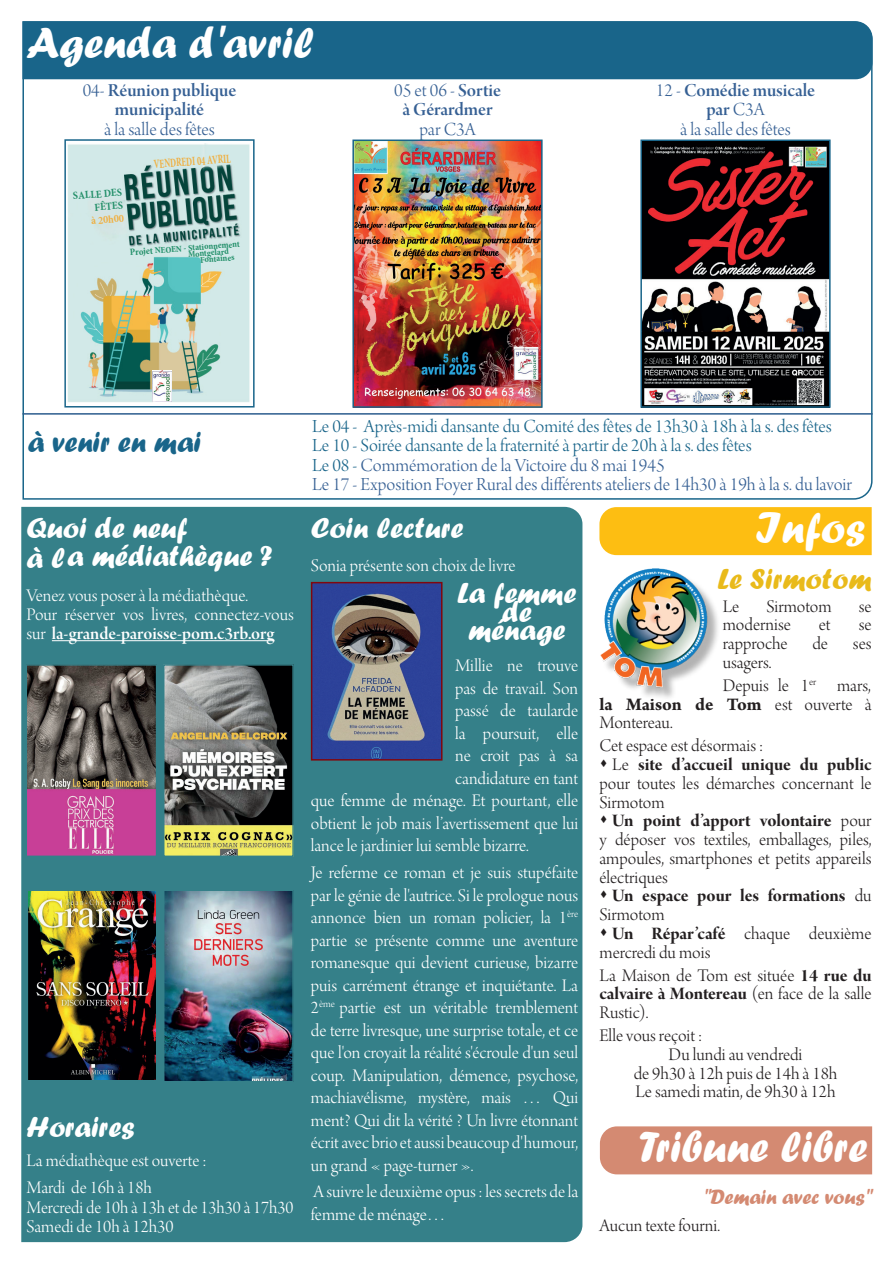
<style>
.page{position:relative;width:893px;height:1263px;background:#fff}
.page>*{position:absolute;margin:0;border:0;box-sizing:border-box;transform-origin:0 0}
.t1{font:45px "Forte";color:#fff}
.t2{font:30px/28.5px "Forte";color:#fff}
.t3{font:30px "Forte";color:#19658a}
.t4{font:30px "Forte";color:#e9ba1a}
.t5{font:21px "Forte";color:#d48a72}
.t6{font:19.5px/19.5px "Arno Pro Light Display";color:#19658a}
.t7{font:19.5px/19.5px "Arno Pro Smbd Display";color:#366094;text-align:center}
.t8{font:19.5px "Arno Pro Light Display";color:#366094}
.t9{font:18.75px/22.5px "Arno Pro Light Display";color:#fff}
.t10{font:18.75px/18.8px "Arno Pro Light Display";color:#231f20}
.t11{font:18.75px "Arno Pro Bold Display";letter-spacing:-.005em;color:#231f20}
.t12{font:18.75px "Arno Pro Smbd Display";letter-spacing:-.005em;color:#fff}
.t13{font:700 18.75px "Arno Pro";letter-spacing:-.005em;color:#231f20}
.t14{font:700 condensed 12.6px "Minion Pro";color:#efb043;scale:.71 1}
.t15{font:700 condensed 10.95px/13px "Minion Pro";color:#238f69;text-align:right}
.t16{font:700 condensed 10.95px "Minion Pro";color:#efb043}
.t17{font:700 condensed 9.6px "Minion Pro";color:#218f69}
.t18{font:700 condensed 9px/6.4px "Minion Pro";color:#218f69}
.s1{font-family:"Arno Pro Light Display"}
.s2{font-family:"Arno Pro Smbd Display"}
.s3{color:#366094}
.s4{font-family:"Arno Pro Light Display";font-weight:400}
.s5{font-family:"Arno Pro Bold Display"}
</style>
<div class="page">
<img style="left:600px;top:568px;width:118px;height:130px">
<svg style="left:22px;top:79px;width:851px;height:421px"></svg>
<div style="left:22px;top:21px;width:851px;height:58px;background:#19658a"></div>
<img style="left:67px;top:144px;width:183px;height:259px">
<img style="left:152px;top:370px;width:20px;height:31px">
<div style="left:64px;top:139px;width:191px;height:268px;border:2px solid #19658a"></div>
<img style="left:355px;top:143px;width:185px;height:262px">
<div style="left:352px;top:140px;width:191px;height:268px;border:2px solid #19658a"></div>
<img style="left:643px;top:143px;width:185px;height:262px">
<div style="left:640px;top:140px;width:191px;height:268px;border:2px solid #19658a"></div>
<div style="left:599px;top:507px;width:273px;height:48px;background:#fdbe12"></div>
<div style="left:600px;top:1126px;width:272px;height:48px;background:#d48a72"></div>
<div style="left:21px;top:507px;width:561px;height:735px;background:#358089"></div>
<hr style="left:52px;top:640px;width:222px;height:1px;background:#fff">
<img style="left:166px;top:892px;width:125px;height:187px">
<div style="left:163px;top:889px;width:131px;height:193px;border:2px solid #358089"></div>
<img style="left:166px;top:667px;width:125px;height:187px">
<div style="left:163px;top:664px;width:131px;height:193px;border:2px solid #358089"></div>
<img style="left:30px;top:892px;width:124px;height:187px">
<div style="left:27px;top:889px;width:130px;height:193px;border:2px solid #358089"></div>
<img style="left:29px;top:667px;width:125px;height:187px">
<div style="left:26px;top:664px;width:131px;height:193px;border:2px solid #358089"></div>
<img style="left:314px;top:585px;width:125px;height:172px">
<div style="left:311px;top:582px;width:131px;height:178px;border:2px solid #81070d"></div>
<hr style="left:22px;top:413px;width:851px;height:2px;background:#2c5c8d">
<h1 class="t1" style="left:26px;top:17px;width:289px">Agenda d'avril</h1>
<p class="t7" style="left:83px;top:82px;width:155px"><span class="s1">04-</span> Réunion publique municipalité</p>
<p class="t8" style="left:104px;top:119px;width:112px">à la salle des fêtes</p>
<p class="t15" style="left:73px;top:189px;width:51px;rotate:-4deg">SALLE DES<br>FÊTES</p>
<p class="t16" style="left:91px;top:213px;width:34px;rotate:-4deg">à 20h00</p>
<p class="t14" style="left:153px;top:156px;width:110px;rotate:-5deg">VENDREDI 04 AVRIL</p>
<p class="t17" style="left:130px;top:246px;width:25px;rotate:-4deg">Projet</p>
<p class="t18" style="left:187px;top:245px;width:54px;text-indent:-33px;rotate:-5deg">NEOEN - Stationnement<br>Montgelard</p>
<p class="t18" style="left:200px;top:257px;width:36px;rotate:-5deg">Fontaines</p>
<p class="t8" style="left:394px;top:80px;width:108px">05 et 06 - <span class="s2">Sortie</span></p>
<p class="t7" style="left:403px;top:101px;width:91px">à Gérardmer</p>
<p class="t8" style="left:419px;top:119px;width:58px">par C3A</p>
<p class="t7" style="left:656px;top:82px;width:161px"><span class="s1">12 -</span> Comédie musicale par <span class="s1">C3A</span></p>
<p class="t8" style="left:680px;top:119px;width:112px">à la salle des fêtes</p>
<h2 class="t3" style="left:28px;top:424px;width:175px">à venir en mai</h2>
<p class="t6" style="left:312px;top:417px;width:541px">Le 04 - Après-midi dansante du Comité des fêtes de 13h30 à 18h à la s. des fêtes Le 10 - Soirée dansante de la fraternité à partir de 20h à la s. des fêtes<br>Le 08 - <span class="s3">Commémoration de la Victoire du 8 mai 1945<br>Le 17 - Exposition Foyer Rural des différents ateliers de 14h30 à 19h à la s. du lavoir</span></p>
<h2 class="t2" style="left:27px;top:513px;width:247px">Quoi de neuf<br>à la médiathèque ?</h2>
<p class="t9" style="left:27px;top:588px;width:269px;line-height:18.8px">Venez vous poser à la médiathèque.<br>Pour réserver vos livres, connectez-vous</p>
<p class="t12" style="left:27px;top:623px;width:249px"><span class="s1">sur</span> la-grande-paroisse-pom.c3rb.org</p>
<h2 class="t2" style="left:27px;top:1112px;width:110px">Horaires</h2>
<p class="t9" style="left:27px;top:1148px;width:181px;line-height:27px">La médiathèque est ouverte :<br>Mardi de 16h à 18h</p>
<p class="t9" style="left:27px;top:1199px;width:268px;line-height:19.5px">Mercredi de 10h à 13h et de 13h30 à 17h30<br>Samedi de 10h à 12h30</p>
<h2 class="t2" style="left:311px;top:513px;width:154px">Coin lecture</h2>
<p class="t9" style="left:311px;top:556px;width:206px">Sonia présente son choix de livre</p>
<h2 class="t2" style="left:457px;top:578px;width:120px">La femme</h2>
<h2 class="t2" style="left:502px;top:597px;width:31px">de</h2>
<h2 class="t2" style="left:468px;top:615px;width:99px">ménage</h2>
<p class="t9" style="left:455px;top:656px;width:124px">Millie ne trouve</p>
<p class="t9" style="left:455px;top:678px;width:124px">pas de travail. Son</p>
<p class="t9" style="left:455px;top:701px;width:124px">passé de taularde</p>
<p class="t9" style="left:455px;top:723px;width:124px">la poursuit, elle</p>
<p class="t9" style="left:455px;top:746px;width:124px">ne croit pas à sa</p>
<p class="t9" style="left:455px;top:768px;width:124px">candidature en tant</p>
<p class="t9" style="left:311px;top:791px;width:269px">que femme de ménage. Et pourtant, elle</p>
<p class="t9" style="left:311px;top:813px;width:269px">obtient le job mais l’avertissement que lui</p>
<p class="t9" style="left:311px;top:836px;width:219px">lance le jardinier lui semble bizarre.</p>
<p class="t9" style="left:311px;top:862px;width:269px;text-align:justify">Je referme ce roman et je suis stupéfaite par le génie de l'autrice. Si le prologue nous annonce bien un roman policier, la 1<sup>ère </sup>partie se présente comme une aventure romanesque qui devient curieuse, bizarre puis carrément étrange et inquiétante. La 2<sup>ème</sup> partie est un véritable tremblement de terre livresque, une surprise totale, et ce que l'on croyait la réalité s'écroule d'un seul coup. Manipulation, démence, psychose, machiavélisme, mystère, mais … Qui ment? Qui dit la vérité ? Un livre étonnant écrit avec brio et aussi beaucoup d'humour, un grand « page-turner ».</p>
<p class="t9" style="left:311px;top:1182px;width:269px">A suivre le deuxième opus : les secrets de la femme de ménage…</p>
<h1 class="t1" style="left:755px;top:501px;width:112px">Infos</h1>
<h2 class="t4" style="left:718px;top:561px;width:155px">Le Sirmotom</h2>
<p class="t10" style="left:723px;top:598px;width:18px">Le</p>
<p class="t10" style="left:766px;top:598px;width:67px">Sirmotom</p>
<p class="t10" style="left:859px;top:598px;width:14px">se</p>
<p class="t10" style="left:723px;top:617px;width:70px">modernise</p>
<p class="t10" style="left:819px;top:617px;width:13px">et</p>
<p class="t10" style="left:859px;top:617px;width:14px">se</p>
<p class="t10" style="left:723px;top:635px;width:66px">rapproche</p>
<p class="t10" style="left:812px;top:635px;width:17px">de</p>
<p class="t10" style="left:853px;top:635px;width:20px">ses</p>
<p class="t10" style="left:723px;top:652px;width:150px;line-height:23px">usagers.<br>Depuis le 1<sup>er</sup> mars,</p>
<p class="t13" style="left:599px;top:693px;width:274px">la Maison de Tom <span class="s4">est ouverte à</span></p>
<p class="t10" style="left:599px;top:713px;width:165px;line-height:23px">Montereau.<br>Cet espace est désormais :</p>
<p class="t11" style="left:599px;top:754px;width:274px">▲ <span class="s1">Le</span> site d’accueil unique du public</p>
<p class="t10" style="left:599px;top:775px;width:274px">pour toutes les démarches concernant le<br>Sirmotom</p>
<p class="t11" style="left:599px;top:810px;width:274px">▲ Un point d’apport volontaire <span class="s1">pour</span></p>
<p class="t10" style="left:599px;top:831px;width:274px;text-align:justify">y déposer vos textiles, emballages, piles, ampoules, smartphones et petits appareils électriques</p>
<p class="t11" style="left:599px;top:885px;width:274px">▲ Un espace pour les formations <span class="s1">du</span></p>
<p class="t10" style="left:599px;top:906px;width:67px">Sirmotom</p>
<p class="t10" style="left:599px;top:925px;width:274px">▲ <span class="s5">Un Répar’café</span> chaque deuxième mercredi du mois</p>
<p class="t10" style="left:599px;top:967px;width:274px">La Maison de Tom est située <span class="s5">14 rue du</span></p>
<p class="t11" style="left:599px;top:983px;width:274px">calvaire à Montereau <span class="s1">(en face de la salle</span></p>
<p class="t10" style="left:599px;top:1002px;width:104px;line-height:23px">Rustic).<br>Elle vous reçoit :</p>
<p class="t10" style="left:634px;top:1046px;width:205px;text-align:center">Du lundi au vendredi<br>de 9h30 à 12h puis de 14h à 18h<br>Le samedi matin, de 9h30 à 12h</p>
<h1 class="t1" style="left:639px;top:1120px;width:230px">Tribune libre</h1>
<p class="t5" style="left:703px;top:1184px;width:171px">"Demain avec vous"</p>
<p class="t10" style="left:599px;top:1217px;width:122px">Aucun texte fourni.</p>
</div>
